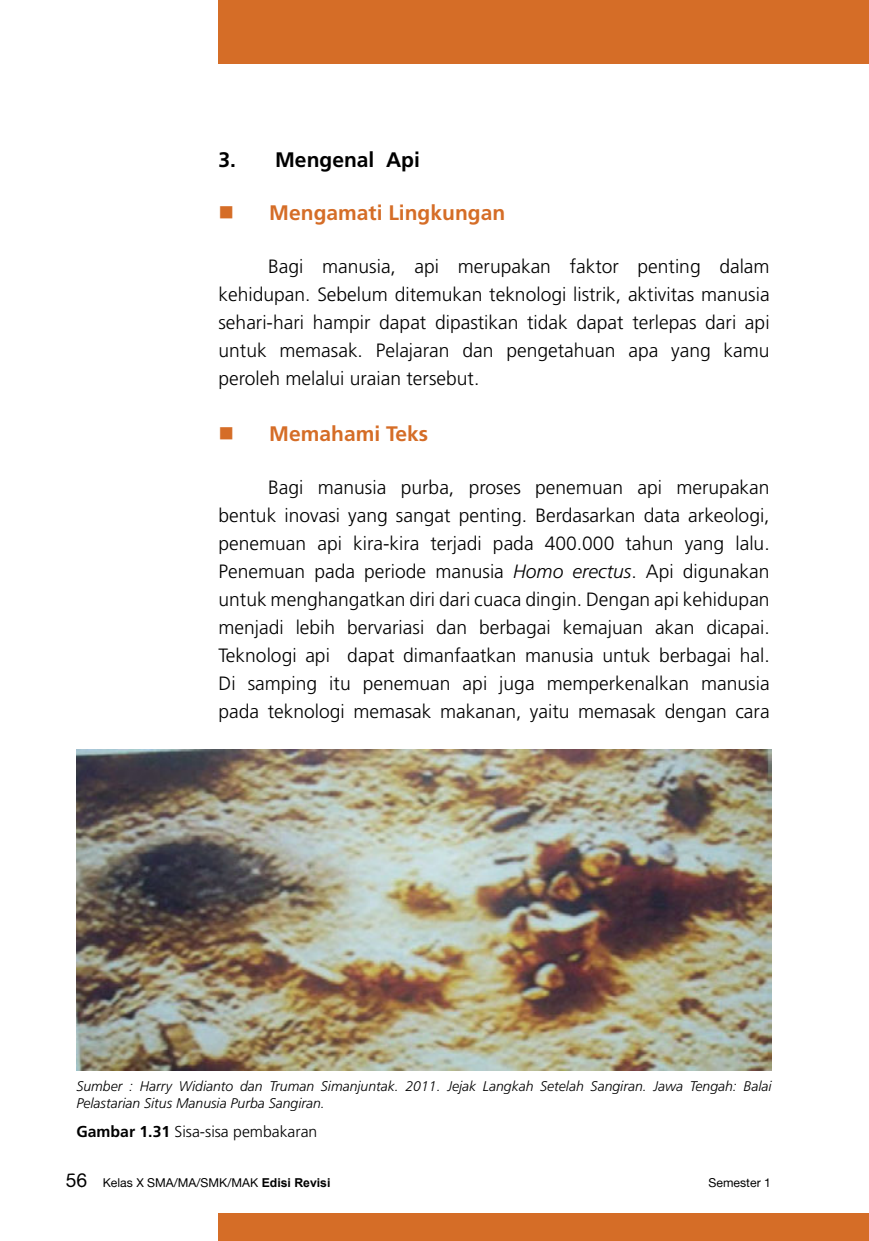
<style>
.page{position:relative;width:869px;height:1241px;background:#fff}
.page>*{position:absolute;margin:0;border:0;box-sizing:border-box;transform-origin:0 0}
.t1{font:700 21px "Frutiger";color:#d56d27}
.t2{font:700 21px "Frutiger";color:#000}
.t3{font:300 19.25px/28px "Frutiger";color:#000;text-align:justify}
.t4{font:300 15.75px "Frutiger";color:#000}
.t5{font:italic 300 14px/16.8px "Frutiger";color:#000}
.t6{font:12.25px "Alte Haas Grotesk";color:#000}
.s1{font-style:italic}
.s2{font-weight:700}
.s3{font-size:19.25px}
.s4{font-family:"Arial";font-weight:700}
</style>
<div class="page">
<div style="left:218px;top:1213px;width:650px;height:27px;background:#d56d27"></div>
<div style="left:218px;top:0;width:650px;height:63px;background:#d56d27"></div>
<img style="left:76px;top:749px;width:695px;height:321px">
<p class="t2" style="left:218px;top:147px;width:203px">3. Mengenal Api</p>
<p class="t1" style="left:269px;top:200px;width:237px">Mengamati Lingkungan</p>
<p class="t3" style="left:218px;top:252px;width:552px;text-indent:50px">Bagi manusia, api merupakan faktor penting dalam kehidupan. Sebelum ditemukan teknologi listrik, aktivitas manusia sehari-hari hampir dapat dipastikan tidak dapat terlepas dari api untuk memasak. Pelajaran dan pengetahuan apa yang kamu peroleh melalui uraian tersebut.</p>
<p class="t1" style="left:269px;top:421px;width:160px">Memahami Teks</p>
<p class="t3" style="left:218px;top:473px;width:552px;text-indent:50px">Bagi manusia purba, proses penemuan api merupakan bentuk inovasi yang sangat penting. Berdasarkan data arkeologi, penemuan api kira-kira terjadi pada 400.000 tahun yang lalu.<br>Penemuan pada periode manusia <span class="s1">Homo erectus</span>. Api digunakan untuk menghangatkan diri dari cuaca dingin. Dengan api kehidupan menjadi lebih bervariasi dan berbagai kemajuan akan dicapai.<br>Teknologi api dapat dimanfaatkan manusia untuk berbagai hal.<br>Di samping itu penemuan api juga memperkenalkan manusia pada teknologi memasak makanan, yaitu memasak dengan cara</p>
<p class="t5" style="left:76px;top:1077px;width:696px">Sumber : Harry Widianto dan Truman Simanjuntak. 2011. Jejak Langkah Setelah Sangiran. Jawa Tengah: Balai<br>Pelastarian Situs Manusia Purba Sangiran.</p>
<p class="t4" style="left:76px;top:1122px;width:242px"><span class="s2">Gambar 1.31</span> Sisa-sisa pembakaran</p>
<p class="t6" style="left:66px;top:1175px;width:266px"><span class="s3">56</span> Kelas X SMA/MA/SMK/MAK <span class="s4">Edisi Revisi</span></p>
<p class="t6" style="left:708px;top:1175px;width:64px">Semester 1</p>
</div>
